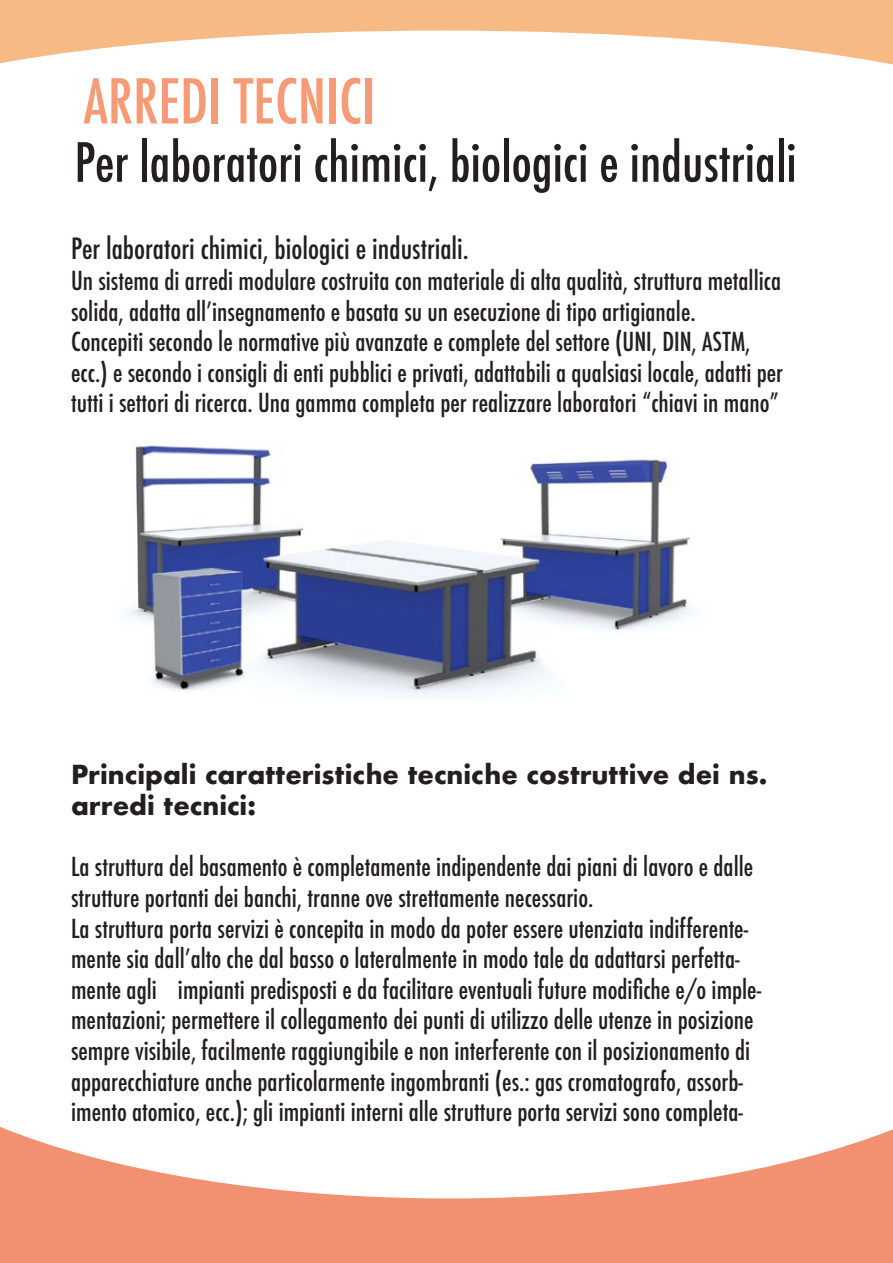
<style>
.page{position:relative;width:893px;height:1263px;background:#fff}
.page>*{position:absolute;margin:0;border:0;box-sizing:border-box;transform-origin:0 0}
.t1{font:500 condensed 60px "Futura";color:#f79a76}
.t2{font:500 condensed 52.5px "Futura";color:#231f20}
.t3{font:500 condensed 28.5px "Futura";color:#231f20}
.t4{font:500 condensed 25.5px/30.6px "Futura";color:#231f20}
.t5{font:700 25.5px/30.6px "Futura";color:#231f20}
</style>
<div class="page">
<svg style="left:0;top:0;width:893px;height:65px;fill:#f8ba84"></svg>
<svg style="left:0;top:1127px;width:893px;height:136px;fill:#f29171"></svg>
<img style="left:126px;top:441px;width:570px;height:255px">
<p class="t1" style="left:83px;top:63px;width:293px">ARREDI TECNICI</p>
<p class="t2" style="left:75px;top:129px;width:723px">Per laboratori chimici, biologici e industriali</p>
<p class="t3" style="left:71px;top:231px;width:399px">Per laboratori chimici, biologici e industriali.</p>
<p class="t4" style="left:71px;top:265px;width:712px">Un sistema di arredi modulare costruita con materiale di alta qualità, struttura metallica solida, adatta all’insegnamento e basata su un esecuzione di tipo artigianale.</p>
<p class="t4" style="left:71px;top:327px;width:713px">Concepiti secondo le normative più avanzate e complete del settore (UNI, DIN, ASTM, ecc.) e secondo i consigli di enti pubblici e privati, adattabili a qualsiasi locale, adatti per tutti i settori di ricerca. Una gamma completa per realizzare laboratori “chiavi in mano”</p>
<p class="t5" style="left:71px;top:759px;width:698px">Principali caratteristiche tecniche costruttive dei ns. arredi tecnici:</p>
<p class="t4" style="left:71px;top:852px;width:684px">La struttura del basamento è completamente indipendente dai piani di lavoro e dalle strutture portanti dei banchi, tranne ove strettamente necessario.</p>
<p class="t4" style="left:71px;top:913px;width:692px">La struttura porta servizi è concepita in modo da poter essere utenziata indifferente&shy;mente sia dall’alto che dal basso o lateralmente in modo tale da adattarsi perfetta&shy;mente agli impianti predisposti e da facilitare eventuali future modifiche e/o imple&shy;mentazioni; permettere il collegamento dei punti di utilizzo delle utenze in posizione sempre visibile, facilmente raggiungibile e non interferente con il posizionamento di apparecchiature anche particolarmente ingombranti (es.: gas cromatografo, assorb&shy;imento atomico, ecc.); gli impianti interni alle strutture porta servizi sono completa-</p>
</div>
